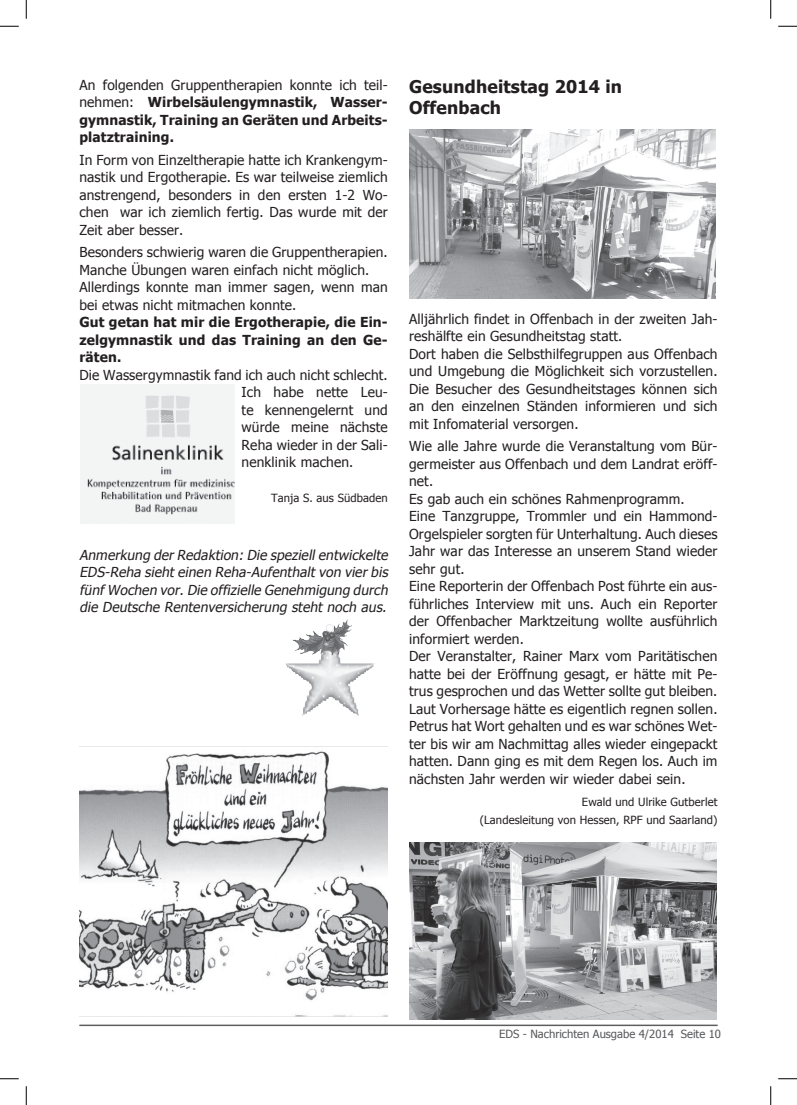
<style>
.page{position:relative;width:797px;height:1105px;background:#fff}
.page>*{position:absolute;margin:0;border:0;box-sizing:border-box;transform-origin:0 0}
.t1{font:700 17.5px/21px "Tahoma";letter-spacing:.01em;color:#231f20}
.t2{font:13.75px/17.5px "Tahoma";letter-spacing:.01em;color:#231f20}
.t3{font:700 13.75px/17.5px "Tahoma";letter-spacing:.01em;color:#231f20;text-align:justify}
.t4{font:italic 13.75px/17.5px "Tahoma";color:#231f20;text-align:justify}
.t5{font:11.25px/17.5px "Tahoma";letter-spacing:.01em;color:#231f20;text-align:right}
.t6{font:11.25px "Tahoma";color:#57585a}
.s1{font-weight:400}
</style>
<div class="page">
<hr style="left:79px;top:1025px;width:638px;height:1px;background:#57585a">
<img style="left:409px;top:130px;width:306px;height:168px">
<img style="left:409px;top:843px;width:307px;height:177px">
<img style="left:80px;top:384px;width:154px;height:139px">
<img style="left:79px;top:751px;width:309px;height:266px">
<img style="left:286px;top:619px;width:89px;height:97px">
<svg style="left:0;top:25px;width:19px;height:2px"></svg>
<svg style="left:778px;top:25px;width:19px;height:2px"></svg>
<svg style="left:0;top:1078px;width:19px;height:1px"></svg>
<svg style="left:778px;top:1078px;width:19px;height:1px"></svg>
<svg style="left:25px;top:0;width:2px;height:19px"></svg>
<svg style="left:25px;top:1086px;width:2px;height:19px"></svg>
<svg style="left:770px;top:0;width:1px;height:19px"></svg>
<svg style="left:770px;top:1086px;width:1px;height:19px"></svg>
<p class="t3" style="left:79px;top:75px;width:310px"><span class="s1">An folgenden Gruppentherapien konnte ich teil&shy;nehmen:</span> Wirbelsäulengymnastik, Wasser&shy;gymnastik, Training an Geräten und Arbeits&shy;platztraining.</p>
<p class="t2" style="left:79px;top:151px;width:310px;text-align:justify">In Form von Einzeltherapie hatte ich Krankengym&shy;nastik und Ergotherapie. Es war teilweise ziemlich anstrengend, besonders in den ersten 1-2 Wo&shy;chen war ich ziemlich fertig. Das wurde mit der Zeit aber besser.</p>
<p class="t2" style="left:79px;top:243px;width:310px">Besonders schwierig waren die Gruppentherapien.<br>Manche Übungen waren einfach nicht möglich.<br>Allerdings konnte man immer sagen, wenn man bei etwas nicht mitmachen konnte.</p>
<p class="t3" style="left:79px;top:313px;width:310px">Gut getan hat mir die Ergotherapie, die Ein&shy;zelgymnastik und das Training an den Ge&shy;räten.</p>
<p class="t2" style="left:242px;top:366px;width:148px;text-align:justify;text-indent:-162px">Die Wassergymnastik fand ich auch nicht schlecht.<br>Ich habe nette Leu&shy;te kennengelernt und würde meine nächste Reha wieder in der Sali&shy;nenklinik machen.</p>
<p class="t5" style="left:271px;top:489px;width:118px">Tanja S. aus Südbaden</p>
<p class="t4" style="left:79px;top:546px;width:313px">Anmerkung derRedaktion:Die speziellentwickelte EDS-Reha siehteinen Reha-Aufenthaltvon vierbis fünfWochen vor.Die offizielle Genehmigung durch die Deutsche Rentenversicherung steht noch aus.</p>
<p class="t1" style="left:409px;top:75px;width:214px">Gesundheitstag 2014 in<br>Offenbach</p>
<p class="t2" style="left:409px;top:309px;width:310px">Alljährlich findet in Offenbach in der zweiten Jah&shy;reshälfte ein Gesundheitstag statt.<br>Dort haben die Selbsthilfegruppen aus Offenbach und Umgebung die Möglichkeit sich vorzustellen.<br>Die Besucher des Gesundheitstages können sich an den einzelnen Ständen informieren und sich mit Infomaterial versorgen.</p>
<p class="t2" style="left:409px;top:437px;width:310px">Wie alle Jahre wurde die Veranstaltung vom Bür&shy;germeister aus Offenbach und dem Landrat eröff&shy;net.<br>Es gab auch ein schönes Rahmenprogramm.<br>Eine Tanzgruppe, Trommler und ein Hammond-Orgelspieler sorgten für Unterhaltung. Auch dieses Jahr war das Interesse an unserem Stand wieder sehr gut.<br>Eine Reporterin der Offenbach Post führte ein aus&shy;führliches Interview mit uns. Auch ein Reporter der Offenbacher Marktzeitung wollte ausführlich informiert werden.<br>Der Veranstalter, Rainer Marx vom Paritätischen hatte bei der Eröffnung gesagt, er hätte mit Pe&shy;trus gesprochen und das Wetter sollte gut bleiben.<br>Laut Vorhersage hätte es eigentlich regnen sollen.<br>Petrus hat Wort gehalten und es war schönes Wet&shy;ter bis wir am Nachmittag alles wieder eingepackt hatten. Dann ging es mit dem Regen los. Auch im nächsten Jahr werden wir wieder dabei sein.</p>
<p class="t5" style="left:480px;top:793px;width:239px">Ewald und Ulrike Gutberlet<br>(Landesleitung von Hessen, RPF und Saarland)</p>
<p class="t6" style="left:499px;top:1026px;width:223px">EDS - Nachrichten Ausgabe 4/2014 Seite 10</p>
</div>
